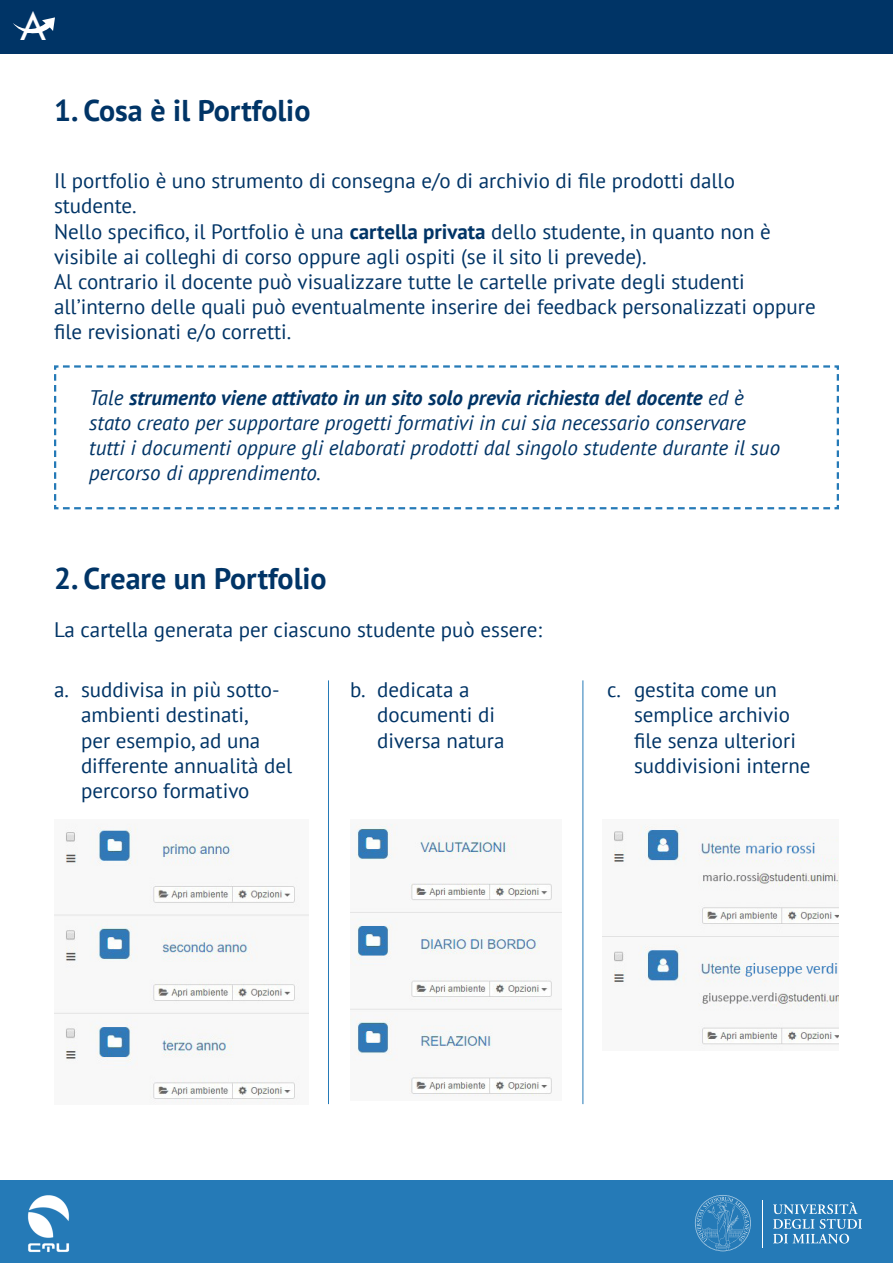
<style>
.page{position:relative;width:893px;height:1263px;background:#fff}
.page>*{position:absolute;margin:0;border:0;box-sizing:border-box;transform-origin:0 0}
.t1{font:45.3px "Tw Cen";color:#fff}
.t2{font:700 30px "PT Sans";color:#003466}
.t3{font:21px/25.2px "PT Sans";color:#003466}
.t4{font:italic 21px/25.2px "PT Sans";color:#003466}
.s1{font-weight:700}
</style>
<div class="page">
<div style="left:0;top:0;width:893px;height:54px;background:#003466"></div>
<div style="left:0;top:1180px;width:893px;height:83px;background:#257ab7"></div>
<svg style="left:13px;top:17px;width:42px;height:17px"></svg>
<svg style="left:695px;top:1195px;width:56px;height:56px"></svg>
<hr style="left:762px;top:1200px;width:1px;height:47px;background:#fff">
<svg style="left:773px;top:1202px;width:89px;height:41px"></svg>
<img style="left:27px;top:1195px;width:43px;height:58px">
<img style="left:54px;top:824px;width:254px;height:280px">
<img style="left:350px;top:824px;width:211px;height:272px">
<img style="left:603px;top:824px;width:236px;height:222px">
<hr style="left:328px;top:680px;width:1px;height:424px;background:#257ab7">
<hr style="left:582px;top:680px;width:1px;height:424px;background:#257ab7">
<svg style="left:54px;top:365px;width:785px;height:145px"></svg>
<h1 class="t1" style="left:20px;top:-2px;width:28px">A</h1>
<p class="t2" style="left:54px;top:90px;width:258px">1. Cosa è il Portfolio</p>
<p class="t3" style="left:54px;top:168px;width:682px">Il portfolio è uno strumento di consegna e/o di archivio di file prodotti dallo studente.</p>
<p class="t3" style="left:54px;top:218px;width:718px">Nello specifico, il Portfolio è una <span class="s1">cartella privata</span> dello studente, in quanto non è visibile ai colleghi di corso oppure agli ospiti (se il sito li prevede).</p>
<p class="t3" style="left:54px;top:269px;width:763px">Al contrario il docente può visualizzare tutte le cartelle private degli studenti all’interno delle quali può eventualmente inserire dei feedback personalizzati oppure file revisionati e/o corretti.</p>
<p class="t4" style="left:89px;top:384px;width:693px">Tale <span class="s1">strumento viene attivato in un sito solo previa richiesta del docente</span> ed è stato creato per supportare progetti formativi in cui sia necessario conservare tutti i documenti oppure gli elaborati prodotti dal singolo studente durante il suo percorso di apprendimento.</p>
<p class="t2" style="left:54px;top:558px;width:274px">2. Creare un Portfolio</p>
<p class="t3" style="left:54px;top:616px;width:489px">La cartella generata per ciascuno studente può essere:</p>
<p class="t3" style="left:81px;top:677px;width:213px;text-indent:-27px">a. suddivisa in più sotto&shy;ambienti destinati,<br>per esempio, ad una differente annualità del percorso formativo</p>
<p class="t3" style="left:377px;top:677px;width:129px;text-indent:-27px">b. dedicata a documenti di diversa natura</p>
<p class="t3" style="left:634px;top:677px;width:178px;text-indent:-27px">c. gestita come un semplice archivio file senza ulteriori suddivisioni interne</p>
</div>
